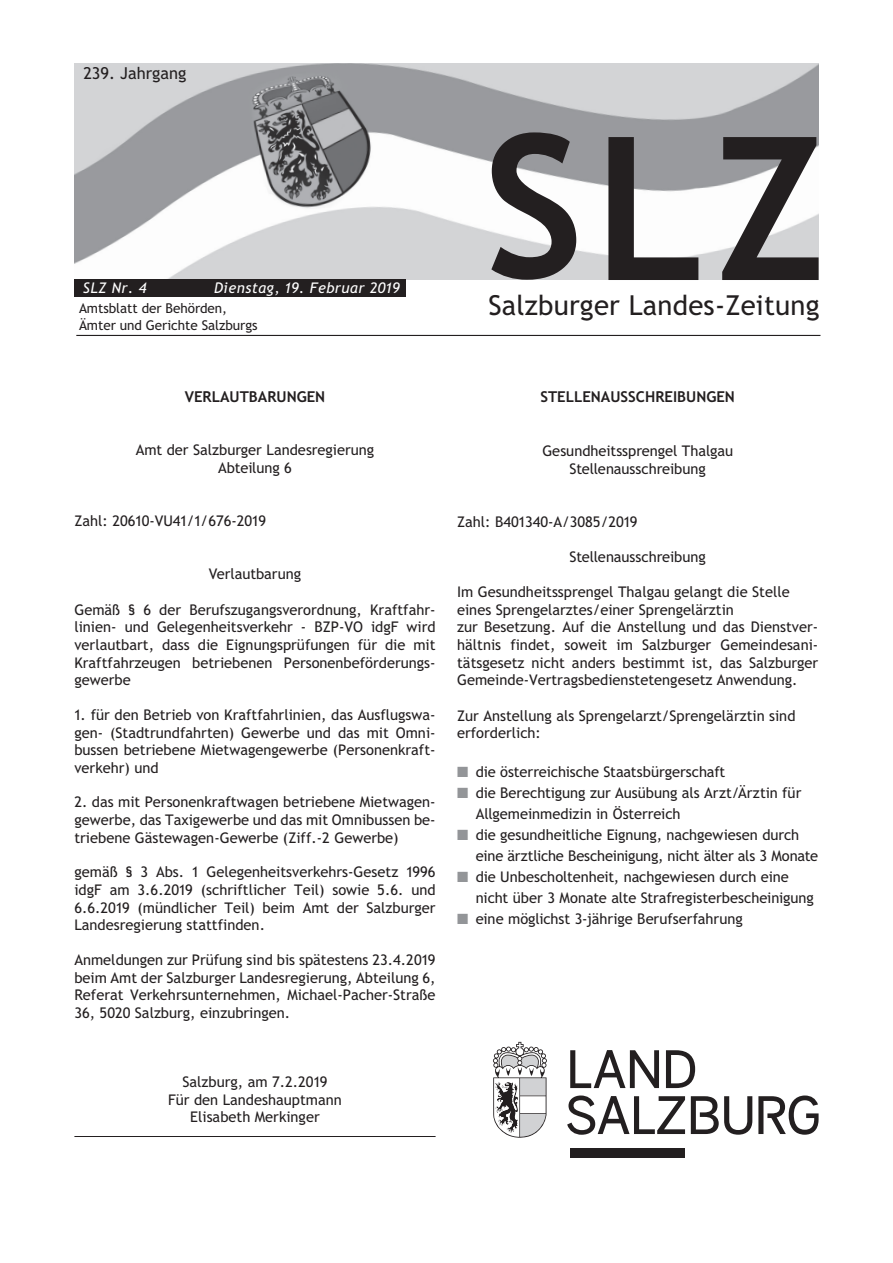
<style>
.page{position:relative;width:893px;height:1263px;background:#fff}
.page>*{position:absolute;margin:0;border:0;box-sizing:border-box;transform-origin:0 0}
.t1{font:27.6px "Trebuchet SBG2";letter-spacing:.01em;color:#231f20}
.t2{font:16.5px "Trebuchet SBG2";color:#231f20}
.t3{font:700 15px "Trebuchet SBG2";color:#231f20}
.t4{font:14.7px/17.7px "Trebuchet SBG2";color:#231f20;text-align:justify}
.t5{font:italic 14.7px "Trebuchet SBG2";letter-spacing:.03em;color:#fff}
.t6{font:13.5px/16.2px "Trebuchet SBG2";letter-spacing:-.005em;color:#231f20}
.s1{color:#939598}
</style>
<div class="page">
<img style="left:74px;top:64px;width:745px;height:215px">
<svg style="left:608px;top:137px;width:211px;height:143px"></svg>
<svg style="left:491px;top:132px;width:85px;height:148px"></svg>
<hr style="left:76px;top:335px;width:744px;height:1px;background:#231f20">
<svg style="left:493px;top:1042px;width:54px;height:96px"></svg>
<div style="left:570px;top:1148px;width:115px;height:10px;background:#231f20"></div>
<svg style="left:567px;top:1050px;width:252px;height:85px"></svg>
<div style="left:74px;top:279px;width:332px;height:17px;background:#231f20"></div>
<hr style="left:74px;top:1136px;width:362px;height:1px;background:#231f20">
<p class="t2" style="left:83px;top:64px;width:105px">239. Jahrgang</p>
<p class="t5" style="left:83px;top:279px;width:66px">SLZ Nr. 4</p>
<p class="t5" style="left:214px;top:279px;width:187px">Dienstag, 19. Februar 2019</p>
<p class="t6" style="left:79px;top:301px;width:180px">Amtsblatt der Behörden,<br>Ämter und Gerichte Salzburgs</p>
<h1 class="t1" style="left:488px;top:289px;width:333px">Salzburger Landes-Zeitung</h1>
<p class="t3" style="left:185px;top:388px;width:142px">VERLAUTBARUNGEN</p>
<p class="t4" style="left:136px;top:441px;width:240px;text-align:center">Amt der Salzburger Landesregierung<br>Abteilung 6</p>
<p class="t4" style="left:74px;top:512px;width:193px">Zahl: 20610-VU41/1/676-2019</p>
<p class="t4" style="left:209px;top:565px;width:94px">Verlautbarung</p>
<p class="t4" style="left:74px;top:601px;width:363px">Gemäß § 6 der Berufszugangsverordnung, Kraftfahr&shy;linien- und Gelegenheitsverkehr - BZP-VO idgF wird verlautbart, dass die Eignungsprüfungen für die mit Kraftfahrzeugen betriebenen Personenbeförderungs&shy;gewerbe</p>
<p class="t4" style="left:74px;top:706px;width:363px">1. für den Betrieb von Kraftfahrlinien, das Ausflugswa&shy;gen- (Stadtrundfahrten) Gewerbe und das mit Omni&shy;bussen betriebene Mietwagengewerbe (Personenkraft&shy;verkehr) und</p>
<p class="t4" style="left:74px;top:793px;width:363px">2. das mit Personenkraftwagen betriebene Mietwagen&shy;gewerbe, das Taxigewerbe und das mit Omnibussen be&shy;triebene Gästewagen-Gewerbe (Ziff.-2 Gewerbe)</p>
<p class="t4" style="left:74px;top:863px;width:363px">gemäß § 3 Abs. 1 Gelegenheitsverkehrs-Gesetz 1996 idgF am 3.6.2019 (schriftlicher Teil) sowie 5.6. und 6.6.2019 (mündlicher Teil) beim Amt der Salzburger Landesregierung stattfinden.</p>
<p class="t4" style="left:74px;top:951px;width:363px">Anmeldungen zur Prüfung sind bis spätestens 23.4.2019 beim Amt der Salzburger Landesregierung, Abteilung 6, Referat Verkehrsunternehmen, Michael-Pacher-Straße 36, 5020 Salzburg, einzubringen.</p>
<p class="t3" style="left:540px;top:388px;width:196px">STELLENAUSSCHREIBUNGEN</p>
<p class="t4" style="left:542px;top:442px;width:192px;text-align:center">Gesundheitssprengel Thalgau<br>Stellenausschreibung</p>
<p class="t4" style="left:457px;top:513px;width:182px">Zahl: B401340-A/3085/2019</p>
<p class="t4" style="left:570px;top:548px;width:138px">Stellenausschreibung</p>
<p class="t4" style="left:457px;top:583px;width:363px;text-align:left">Im Gesundheitssprengel Thalgau gelangt die Stelle eines Sprengelarztes/einer Sprengelärztin<br>zur Besetzung. Auf die Anstellung und das Dienstver&shy;hältnis findet, soweit im Salzburger Gemeindesani&shy;tätsgesetz nicht anders bestimmt ist, das Salzburger Gemeinde-Vertragsbedienstetengesetz Anwendung.</p>
<p class="t4" style="left:457px;top:707px;width:340px">Zur Anstellung als Sprengelarzt/Sprengelärztin sind erforderlich:</p>
<p class="t4" style="left:457px;top:763px;width:270px"><span class="s1">■</span> die österreichische Staatsbürgerschaft</p>
<p class="t4" style="left:476px;top:782px;width:327px;line-height:21px;text-indent:-19px"><span class="s1">■</span> die Berechtigung zur Ausübung als Arzt/Ärztin für<br>Allgemeinmedizin in Österreich</p>
<p class="t4" style="left:476px;top:824px;width:344px;line-height:21px;text-indent:-19px"><span class="s1">■</span> die gesundheitliche Eignung, nachgewiesen durch eine ärztliche Bescheinigung, nicht älter als 3 Monate</p>
<p class="t4" style="left:476px;top:866px;width:340px;line-height:21px;text-indent:-19px"><span class="s1">■</span> die Unbescholtenheit, nachgewiesen durch eine nicht über 3 Monate alte Strafregisterbescheinigung</p>
<p class="t4" style="left:457px;top:910px;width:287px"><span class="s1">■</span> eine möglichst 3-jährige Berufserfahrung</p>
<p class="t4" style="left:168px;top:1073px;width:175px;text-align:center">Salzburg, am 7.2.2019<br>Für den Landeshauptmann<br>Elisabeth Merkinger</p>
</div>
